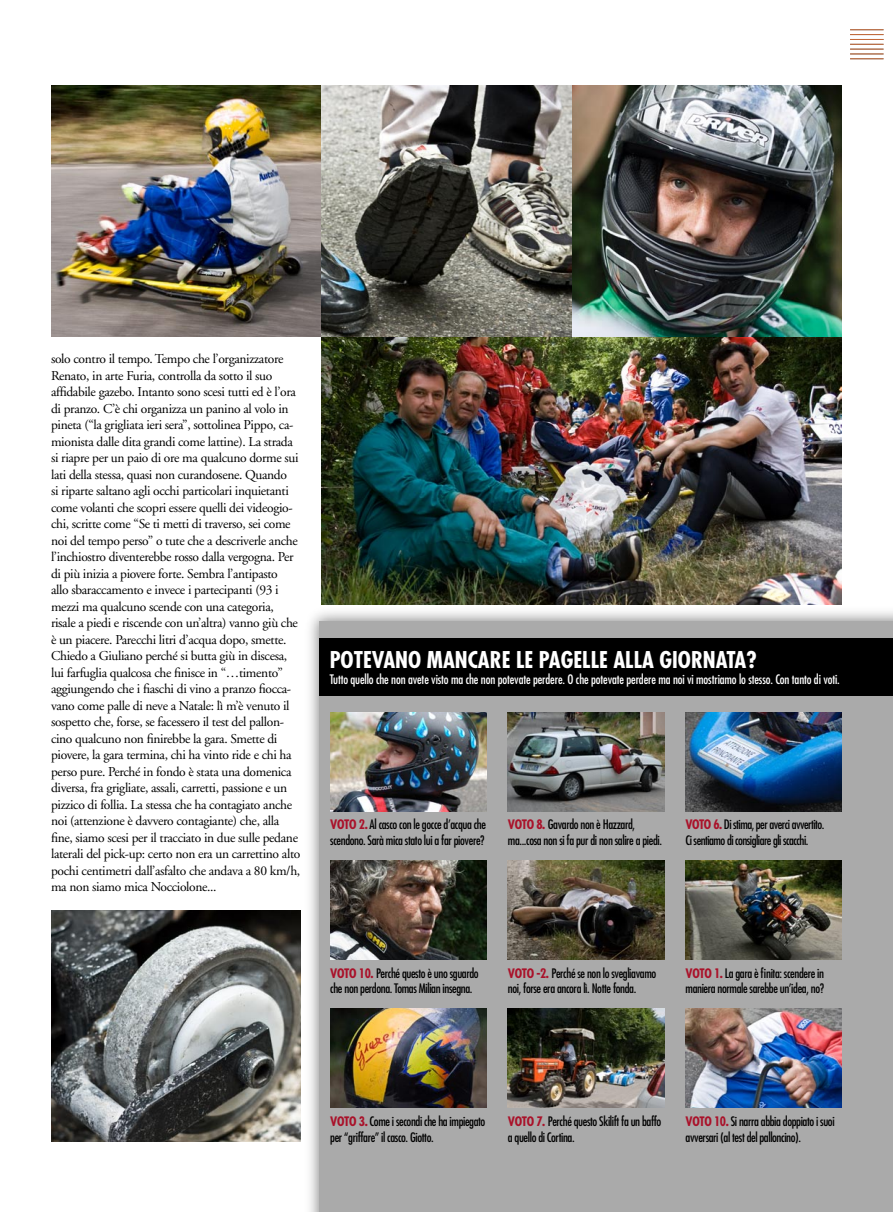
<style>
.page{position:relative;width:893px;height:1212px;background:#fff}
.page>*{position:absolute;margin:0;border:0;box-sizing:border-box;transform-origin:0 0}
.t1{font:700 condensed 22.5px "Futura";color:#fff}
.t2{font:13.5px/16.5px "Adobe Garamond";letter-spacing:-.025em;color:#000}
.t3{font:condensed 12.75px/15.8px "Futura";letter-spacing:-.03em;color:#000}
.t4{font:condensed 12.75px "Futura";letter-spacing:-.01em;color:#fff}
.s1{font-weight:700;color:#a9122a}
</style>
<div class="page">
<img style="left:322px;top:337px;width:520px;height:268px">
<img style="left:51px;top:85px;width:271px;height:252px">
<hr style="left:850px;top:29px;width:33px;height:1px;background:#cd6934">
<hr style="left:850px;top:34px;width:33px;height:1px;background:#cd6934">
<hr style="left:850px;top:39px;width:33px;height:1px;background:#cd6934">
<hr style="left:850px;top:44px;width:33px;height:1px;background:#cd6934">
<hr style="left:850px;top:49px;width:33px;height:1px;background:#cd6934">
<hr style="left:850px;top:54px;width:33px;height:1px;background:#cd6934">
<hr style="left:850px;top:58px;width:33px;height:1px;background:#cd6934">
<img style="left:51px;top:910px;width:249px;height:231px">
<div style="left:301px;top:606px;width:592px;height:606px;background:#000;opacity:.5"></div>
<div style="left:319px;top:621px;width:574px;height:591px;background:#aaa"></div>
<div style="left:319px;top:638px;width:574px;height:58px;background:#000"></div>
<img style="left:571px;top:85px;width:271px;height:252px">
<img style="left:322px;top:85px;width:249px;height:252px">
<img style="left:686px;top:712px;width:156px;height:99px">
<img style="left:330px;top:712px;width:157px;height:99px">
<img style="left:508px;top:712px;width:156px;height:99px">
<img style="left:686px;top:861px;width:156px;height:99px">
<img style="left:330px;top:861px;width:157px;height:99px">
<img style="left:508px;top:861px;width:156px;height:99px">
<img style="left:686px;top:1009px;width:156px;height:99px">
<img style="left:330px;top:1009px;width:157px;height:99px">
<img style="left:508px;top:1009px;width:156px;height:99px">
<p class="t2" style="left:51px;top:351px;width:251px">solo contro il tempo. Tempo che l’organizzatore Renato, in arte Furia, controlla da sotto il suo affidabile gazebo. Intanto sono scesi tutti ed è l’ora di pranzo. C’è chi organizza un panino al volo in pineta (“la grigliata ieri sera”, sottolinea Pippo, ca&shy;mionista dalle dita grandi come lattine). La strada si riapre per un paio di ore ma qualcuno dorme sui lati della stessa, quasi non curandosene. Quando<br>si riparte saltano agli occhi particolari inquietanti come volanti che scopri essere quelli dei videogio&shy;chi, scritte come “Se ti metti di traverso, sei come noi del tempo perso” o tute che a descriverle anche l’inchiostro diventerebbe rosso dalla vergogna. Per di più inizia a piovere forte. Sembra l’antipasto<br>allo sbaraccamento e invece i partecipanti (93 i mezzi ma qualcuno scende con una categoria, risale a piedi e riscende con un’altra) vanno giù che è un piacere. Parecchi litri d’acqua dopo, smette.<br>Chiedo a Giuliano perché si butta giù in discesa, lui farfuglia qualcosa che finisce in “…timento” aggiungendo che i fiaschi di vino a pranzo fiocca&shy;vano come palle di neve a Natale: lì m’è venuto il sospetto che, forse, se facessero il test del pallon&shy;cino qualcuno non finirebbe la gara. Smette di piovere, la gara termina, chi ha vinto ride e chi ha perso pure. Perché in fondo è stata una domenica diversa, fra grigliate, assali, carretti, passione e un pizzico di follia. La stessa che ha contagiato anche noi (attenzione è davvero contagiante) che, alla fine, siamo scesi per il tracciato in due sulle pedane laterali del pick-up: certo non era un carrettino alto pochi centimetri dall’asfalto che andava a 80 km/h, ma non siamo mica Nocciolone...</p>
<h1 class="t1" style="left:330px;top:645px;width:428px">POTEVANO MANCARE LE PAGELLE ALLA GIORNATA?</h1>
<p class="t4" style="left:330px;top:671px;width:512px">Tutto quello che non avete visto ma che non potevate perdere. O che potevate perdere ma noi vi mostriamo lo stesso. Con tanto di voti.</p>
<p class="t3" style="left:330px;top:816px;width:157px"><span class="s1">VOTO 2.</span> Al casco con le gocce d’acqua che scendono. Sarà mica stato lui a far piovere?</p>
<p class="t3" style="left:508px;top:816px;width:156px"><span class="s1">VOTO 8.</span> Gavardo non è Hazzard, ma...cosa non si fa pur di non salire a piedi.</p>
<p class="t3" style="left:686px;top:816px;width:140px"><span class="s1">VOTO 6.</span> Di stima, per averci avvertito.<br>Ci sentiamo di consigliare gli scacchi.</p>
<p class="t3" style="left:330px;top:965px;width:150px"><span class="s1">VOTO 10.</span> Perché questo è uno sguardo che non perdona. Tomas Milian insegna.</p>
<p class="t3" style="left:508px;top:965px;width:150px"><span class="s1">VOTO -2.</span> Perché se non lo svegliavamo noi, forse era ancora lì. Notte fonda.</p>
<p class="t3" style="left:686px;top:965px;width:140px"><span class="s1">VOTO 1.</span> La gara è finita: scendere in maniera normale sarebbe un’idea, no?</p>
<p class="t3" style="left:330px;top:1113px;width:157px"><span class="s1">VOTO 3.</span> Come i secondi che ha impiegato per “griffare” il casco. Giotto.</p>
<p class="t3" style="left:508px;top:1113px;width:155px"><span class="s1">VOTO 7.</span> Perché questo Skilift fa un baffo a quello di Cortina.</p>
<p class="t3" style="left:686px;top:1113px;width:151px"><span class="s1">VOTO 10.</span> Si narra abbia doppiato i suoi avversari (al test del palloncino).</p>
</div>
